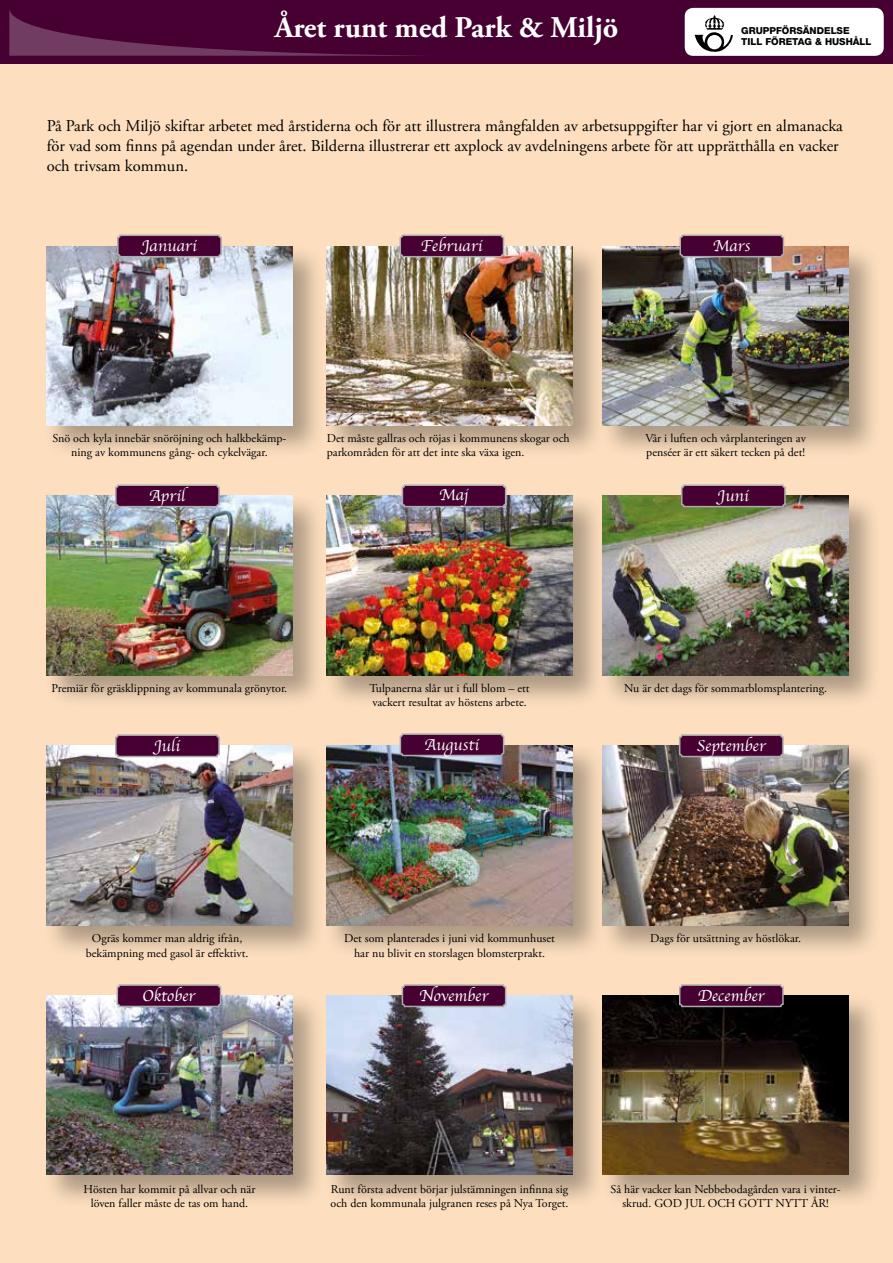
<style>
.page{position:relative;width:893px;height:1263px;background:#fff}
.page>*{position:absolute;margin:0;border:0;box-sizing:border-box;transform-origin:0 0}
.t1{font:700 30px "Adobe Garamond Pro";color:#fff}
.t2{font:16.5px/19.8px "Adobe Garamond Pro";color:#000}
.t3{font:16.5px "Apple Chancery";color:#fff}
.t4{font:12px/14.4px "Adobe Garamond Pro";color:#000;text-align:center}
.t5{font:800 9.6px/11.6px "Helvetica Neue";color:#000}
</style>
<div class="page">
<div style="left:0;top:23px;width:893px;height:1240px;background:#fddfbf"></div>
<div style="left:0;top:0;width:893px;height:63px;background:#460031"></div>
<svg style="left:9px;top:10px;width:412px;height:46px"></svg>
<div style="left:43px;top:242px;width:283px;height:217px;background:#000;opacity:.32"></div>
<img style="left:47px;top:246px;width:245px;height:179px">
<div style="left:323px;top:242px;width:283px;height:217px;background:#000;opacity:.32"></div>
<img style="left:327px;top:246px;width:245px;height:179px">
<div style="left:599px;top:242px;width:283px;height:217px;background:#000;opacity:.32"></div>
<img style="left:603px;top:246px;width:245px;height:179px">
<div style="left:43px;top:492px;width:283px;height:217px;background:#000;opacity:.32"></div>
<img style="left:47px;top:496px;width:245px;height:179px">
<div style="left:323px;top:492px;width:283px;height:217px;background:#000;opacity:.32"></div>
<img style="left:327px;top:496px;width:245px;height:179px">
<div style="left:599px;top:492px;width:283px;height:217px;background:#000;opacity:.32"></div>
<img style="left:603px;top:496px;width:245px;height:179px">
<div style="left:43px;top:742px;width:283px;height:217px;background:#000;opacity:.32"></div>
<img style="left:47px;top:746px;width:245px;height:179px">
<div style="left:323px;top:742px;width:283px;height:217px;background:#000;opacity:.32"></div>
<img style="left:327px;top:746px;width:245px;height:179px">
<div style="left:599px;top:742px;width:283px;height:217px;background:#000;opacity:.32"></div>
<img style="left:603px;top:746px;width:245px;height:179px">
<div style="left:43px;top:992px;width:283px;height:217px;background:#000;opacity:.32"></div>
<img style="left:47px;top:996px;width:245px;height:179px">
<div style="left:323px;top:992px;width:283px;height:217px;background:#000;opacity:.32"></div>
<img style="left:327px;top:996px;width:245px;height:179px">
<div style="left:599px;top:992px;width:283px;height:217px;background:#000;opacity:.32"></div>
<img style="left:603px;top:996px;width:245px;height:179px">
<div style="left:118px;top:235px;width:103px;height:22px;background:#460031;border-radius:2px"></div>
<div style="left:117px;top:235px;width:105px;height:22px;border:2px solid #aaa;border-radius:2px"></div>
<div style="left:400px;top:235px;width:103px;height:22px;background:#460031;border-radius:2px"></div>
<div style="left:400px;top:235px;width:104px;height:22px;border:2px solid #aaa;border-radius:2px"></div>
<div style="left:680px;top:235px;width:103px;height:22px;background:#460031;border-radius:2px"></div>
<div style="left:679px;top:235px;width:105px;height:22px;border:2px solid #aaa;border-radius:2px"></div>
<div style="left:116px;top:485px;width:103px;height:22px;background:#460031;border-radius:2px"></div>
<div style="left:115px;top:484px;width:105px;height:23px;border:2px solid #aaa;border-radius:2px"></div>
<div style="left:402px;top:485px;width:104px;height:22px;background:#460031;border-radius:2px"></div>
<div style="left:402px;top:484px;width:104px;height:23px;border:2px solid #aaa;border-radius:2px"></div>
<div style="left:682px;top:485px;width:103px;height:22px;background:#460031;border-radius:2px"></div>
<div style="left:681px;top:484px;width:105px;height:23px;border:2px solid #aaa;border-radius:2px"></div>
<div style="left:116px;top:735px;width:103px;height:21px;background:#460031;border-radius:2px"></div>
<div style="left:115px;top:734px;width:105px;height:23px;border:2px solid #aaa;border-radius:2px"></div>
<div style="left:400px;top:734px;width:104px;height:21px;background:#460031;border-radius:2px"></div>
<div style="left:400px;top:733px;width:104px;height:23px;border:2px solid #aaa;border-radius:2px"></div>
<div style="left:680px;top:735px;width:103px;height:21px;background:#460031;border-radius:2px"></div>
<div style="left:679px;top:734px;width:105px;height:23px;border:2px solid #aaa;border-radius:2px"></div>
<div style="left:117px;top:985px;width:104px;height:21px;background:#460031;border-radius:2px"></div>
<div style="left:117px;top:984px;width:104px;height:23px;border:2px solid #aaa;border-radius:2px"></div>
<div style="left:402px;top:985px;width:104px;height:21px;background:#460031;border-radius:2px"></div>
<div style="left:402px;top:984px;width:104px;height:23px;border:2px solid #aaa;border-radius:2px"></div>
<div style="left:680px;top:985px;width:103px;height:21px;background:#460031;border-radius:2px"></div>
<div style="left:679px;top:984px;width:105px;height:23px;border:2px solid #aaa;border-radius:2px"></div>
<div style="left:685px;top:8px;width:199px;height:48px;background:#fff;border-radius:9px"></div>
<svg style="left:694px;top:15px;width:39px;height:37px"></svg>
<h1 class="t1" style="left:275px;top:10px;width:345px">Året runt med Park &amp; Miljö</h1>
<p class="t5" style="left:741px;top:24px;width:132px">GRUPPFÖRSÄNDELSE<br>TILL FÖRETAG &amp; HUSHÅLL</p>
<p class="t2" style="left:47px;top:116px;width:798px">På Park och Miljö skiftar arbetet med årstiderna och för att illustrera mångfalden av arbetsuppgifter har vi gjort en almanacka för vad som finns på agendan under året. Bilderna illustrerar ett axplock av avdelningens arbete för att upprätthålla en vacker och trivsam kommun.</p>
<h2 class="t3" style="left:142px;top:233px;width:56px">Januari</h2>
<h2 class="t3" style="left:421px;top:233px;width:63px">Februari</h2>
<h2 class="t3" style="left:713px;top:233px;width:39px">Mars</h2>
<p class="t4" style="left:53px;top:431px;width:235px">Snö och kyla innebär snöröjning och halkbekämp&shy;ning av kommunens gång- och cykelvägar.</p>
<p class="t4" style="left:327px;top:431px;width:244px;text-align:left">Det måste gallras och röjas i kommunens skogar och parkområden för att det inte ska växa igen.</p>
<p class="t4" style="left:645px;top:431px;width:162px;text-align:left">Vår i luften och vårplanteringen av penséer är ett säkert tecken på det!</p>
<h2 class="t3" style="left:149px;top:483px;width:38px">April</h2>
<h2 class="t3" style="left:439px;top:482px;width:31px">Maj</h2>
<h2 class="t3" style="left:718px;top:483px;width:32px">Juni</h2>
<p class="t4" style="left:52px;top:681px;width:237px">Premiär för gräsklippning av kommunala grönytor.</p>
<p class="t4" style="left:369px;top:681px;width:162px;text-align:left">Tulpanerna slår ut i full blom – ett vackert resultat av höstens arbete.</p>
<p class="t4" style="left:624px;top:681px;width:204px">Nu är det dags för sommarblomsplantering.</p>
<h2 class="t3" style="left:154px;top:733px;width:28px">Juli</h2>
<h2 class="t3" style="left:424px;top:732px;width:56px">Augusti</h2>
<h2 class="t3" style="left:697px;top:733px;width:70px">September</h2>
<p class="t4" style="left:86px;top:932px;width:164px">Ogräs kommer man aldrig ifrån, bekämpning med gasol är effektivt.</p>
<p class="t4" style="left:344px;top:932px;width:212px">Det som planterades i juni vid kommunhuset har nu blivit en storslagen blomsterprakt.</p>
<p class="t4" style="left:650px;top:932px;width:152px">Dags för utsättning av höstlökar.</p>
<h2 class="t3" style="left:142px;top:982px;width:54px">Oktober</h2>
<h2 class="t3" style="left:419px;top:982px;width:71px">November</h2>
<h2 class="t3" style="left:698px;top:982px;width:68px">December</h2>
<p class="t4" style="left:84px;top:1182px;width:173px">Hösten har kommit på allvar och när löven faller måste de tas om hand.</p>
<p class="t4" style="left:331px;top:1182px;width:239px;text-align:left">Runt första advent börjar julstämningen infinna sig och den kommunala julgranen reses på Nya Torget.</p>
<p class="t4" style="left:611px;top:1182px;width:232px">Så här vacker kan Nebbebodagården vara i vinter&shy;skrud. GOD JUL OCH GOTT NYTT ÅR!</p>
</div>
